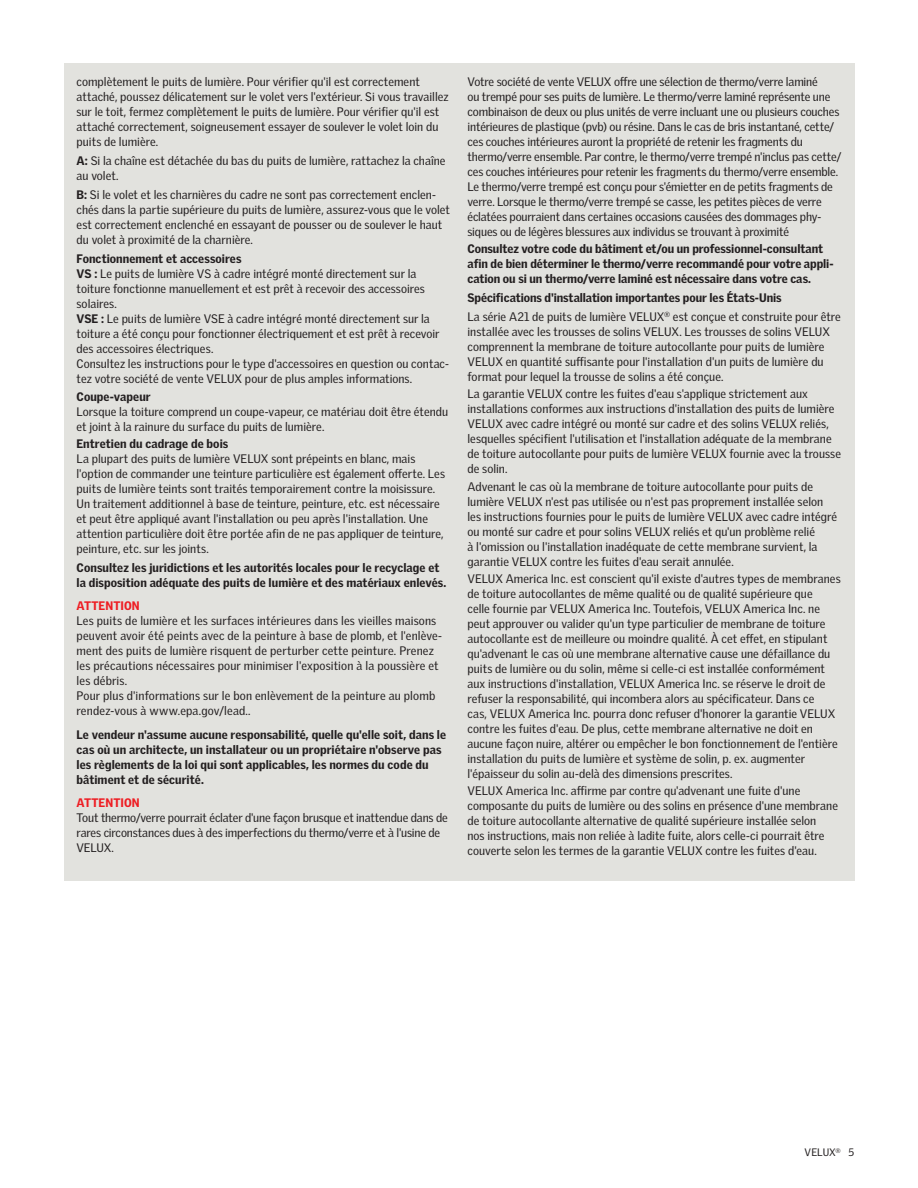
<style>
.page{position:relative;width:918px;height:1188px;background:#fff}
.page>*{position:absolute;margin:0;border:0;box-sizing:border-box;transform-origin:0 0}
.t1{font:12px/15px "Velux Gothic";letter-spacing:.005em;color:#231f20}
.t2{font:900 12px/15px "Velux Gothic";letter-spacing:.005em;color:#231f20}
.t3{font:900 12px "Velux Gothic";letter-spacing:.005em;color:#ee1d23}
.t4{font:10.5px "Velux Gothic";letter-spacing:.005em;color:#231f20}
.s1{font-weight:900}
</style>
<div class="page">
<div style="left:64px;top:64px;width:790px;height:817px;background:#e2e2de"></div>
<p class="t1" style="left:77px;top:74px;width:374px">complètement le puits de lumière. Pour vériier qu'il est correctement attaché, poussez délicatement sur le volet vers l'extérieur. Si vous travaillez sur le toit, fermez complètement le puits de lumière. Pour vériier qu'il est attaché correctement, soigneusement essayer de soulever le volet loin du puits de lumière.</p>
<p class="t1" style="left:77px;top:153px;width:371px"><span class="s1">A:</span> Si la chaîne est détachée du bas du puits de lumière, rattachez la chaîne au volet.</p>
<p class="t1" style="left:77px;top:187px;width:375px"><span class="s1">B:</span> Si le volet et les charnières du cadre ne sont pas correctement enclen&shy;chés dans la partie supérieure du puits de lumière, assurez-vous que le volet est correctement enclenché en essayant de pousser ou de soulever le haut du volet à proximité de la charnière.</p>
<p class="t1" style="left:77px;top:252px;width:374px"><span class="s1">Fonctionnement et accessoires<br>VS :</span> Le puits de lumière VS à cadre intégré monté directement sur la toiture fonctionne manuellement et est prêt à recevoir des accessoires solaires.<br><span class="s1">VSE :</span> Le puits de lumière VSE à cadre intégré monté directement sur la toiture a été conçu pour fonctionner électriquement et est prêt à recevoir des accessoires électriques.<br>Consultez les instructions pour le type d'accessoires en question ou contac&shy;tez votre société de vente VELUX pour de plus amples informations.</p>
<p class="t2" style="left:77px;top:389px;width:76px">Coupe-vapeur</p>
<p class="t1" style="left:77px;top:404px;width:373px">Lorsque la toiture comprend un coupe-vapeur, ce matériau doit être étendu et joint à la rainure du surface du puits de lumière.</p>
<p class="t2" style="left:77px;top:436px;width:153px">Entretien du cadrage de bois</p>
<p class="t1" style="left:77px;top:451px;width:370px">La plupart des puits de lumière VELUX sont prépeints en blanc, mais l'option de commander une teinture particulière est également oferte. Les puits de lumière teints sont traités temporairement contre la moisissure.<br>Un traitement additionnel à base de teinture, peinture, etc. est nécessaire et peut être appliqué avant l'installation ou peu après l'installation. Une attention particulière doit être portée ain de ne pas appliquer de teinture, peinture, etc. sur les joints.</p>
<p class="t2" style="left:77px;top:560px;width:371px">Consultez les juridictions et les autorités locales pour le recyclage et la disposition adéquate des puits de lumière et des matériaux enlevés.</p>
<p class="t3" style="left:77px;top:599px;width:65px">ATTENTION</p>
<p class="t1" style="left:77px;top:614px;width:367px">Les puits de lumière et les surfaces intérieures dans les vieilles maisons peuvent avoir été peints avec de la peinture à base de plomb, et l'enlève&shy;ment des puits de lumière risquent de perturber cette peinture. Prenez les précautions nécessaires pour minimiser l'exposition à la poussière et les débris.<br>Pour plus d'informations sur le bon enlèvement de la peinture au plomb rendez-vous à www.epa.gov/lead..</p>
<p class="t2" style="left:77px;top:727px;width:371px">Le vendeur n'assume aucune responsabilité, quelle qu'elle soit, dans le cas où un architecte, un installateur ou un propriétaire n'observe pas les règlements de la loi qui sont applicables, les normes du code du bâtiment et de sécurité.</p>
<p class="t3" style="left:77px;top:796px;width:65px">ATTENTION</p>
<p class="t1" style="left:77px;top:811px;width:373px">Tout thermo/verre pourrait éclater d'une façon brusque et inattendue dans de rares circonstances dues à des imperfections du thermo/verre et à l'usine de<br>VELUX.</p>
<p class="t1" style="left:468px;top:74px;width:375px">Votre société de vente VELUX ofre une sélection de thermo/verre laminé<br>ou trempé pour ses puits de lumière. Le thermo/verre laminé représente une combinaison de deux ou plus unités de verre incluant une ou plusieurs couches intérieures de plastique (pvb) ou résine. Dans le cas de bris instantané, cette/ ces couches intérieures auront la propriété de retenir les fragments du thermo/verre ensemble. Par contre, le thermo/verre trempé n'inclus pas cette/ ces couches intérieures pour retenir les fragments du thermo/verre ensemble.<br>Le thermo/verre trempé est conçu pour s'émietter en de petits fragments de verre. Lorsque le thermo/verre trempé se casse, les petites pièces de verre éclatées pourraient dans certaines occasions causées des dommages phy&shy;siques ou de légères blessures aux individus se trouvant à proximité</p>
<p class="t2" style="left:468px;top:241px;width:368px">Consultez votre code du bâtiment et/ou un professionnel-consultant ain de bien déterminer le thermo/verre recommandé pour votre appli&shy;cation ou si un thermo/verre laminé est nécessaire dans votre cas.</p>
<p class="t1" style="left:468px;top:288px;width:375px;line-height:19.2px"><span class="s1">Spéciications d'installation importantes pour les États-Unis<br></span>La série A21 de puits de lumière VELUX<sup>®</sup> est conçue et construite pour être</p>
<p class="t1" style="left:468px;top:324px;width:364px">installée avec les trousses de solins VELUX. Les trousses de solins VELUX comprennent la membrane de toiture autocollante pour puits de lumière VELUX en quantité suisante pour l'installation d'un puits de lumière du format pour lequel la trousse de solins a été conçue.</p>
<p class="t1" style="left:468px;top:387px;width:375px">La garantie VELUX contre les fuites d'eau s'applique strictement aux installations conformes aux instructions d'installation des puits de lumière VELUX avec cadre intégré ou monté sur cadre et des solins VELUX reliés, lesquelles spéciient l'utilisation et l'installation adéquate de la membrane de toiture autocollante pour puits de lumière VELUX fournie avec la trousse de solin.</p>
<p class="t1" style="left:468px;top:479px;width:371px">Advenant le cas où la membrane de toiture autocollante pour puits de lumière VELUX n'est pas utilisée ou n'est pas proprement installée selon les instructions fournies pour le puits de lumière VELUX avec cadre intégré ou monté sur cadre et pour solins VELUX reliés et qu'un problème relié<br>à l'omission ou l'installation inadéquate de cette membrane survient, la garantie VELUX contre les fuites d'eau serait annulée.</p>
<p class="t1" style="left:468px;top:571px;width:375px">VELUX America Inc. est conscient qu'il existe d'autres types de membranes de toiture autocollantes de même qualité ou de qualité supérieure que<br>celle fournie par VELUX America Inc. Toutefois, VELUX America Inc. ne peut approuver ou valider qu'un type particulier de membrane de toiture autocollante est de meilleure ou moindre qualité. À cet efet, en stipulant qu'advenant le cas où une membrane alternative cause une défaillance du puits de lumière ou du solin, même si celle-ci est installée conformément aux instructions d'installation, VELUX America Inc. se réserve le droit de refuser la responsabilité, qui incombera alors au spéciicateur. Dans ce<br>cas, VELUX America Inc. pourra donc refuser d'honorer la garantie VELUX contre les fuites d'eau. De plus, cette membrane alternative ne doit en aucune façon nuire, altérer ou empêcher le bon fonctionnement de l'entière installation du puits de lumière et système de solin, p. ex. augmenter l'épaisseur du solin au-delà des dimensions prescrites.</p>
<p class="t1" style="left:468px;top:783px;width:372px">VELUX America Inc. airme par contre qu'advenant une fuite d'une composante du puits de lumière ou des solins en présence d'une membrane de toiture autocollante alternative de qualité supérieure installée selon<br>nos instructions, mais non reliée à ladite fuite, alors celle-ci pourrait être couverte selon les termes de la garantie VELUX contre les fuites d'eau.</p>
<p class="t4" style="left:805px;top:1146px;width:51px">VELUX<sup>®</sup> 5</p>
</div>
